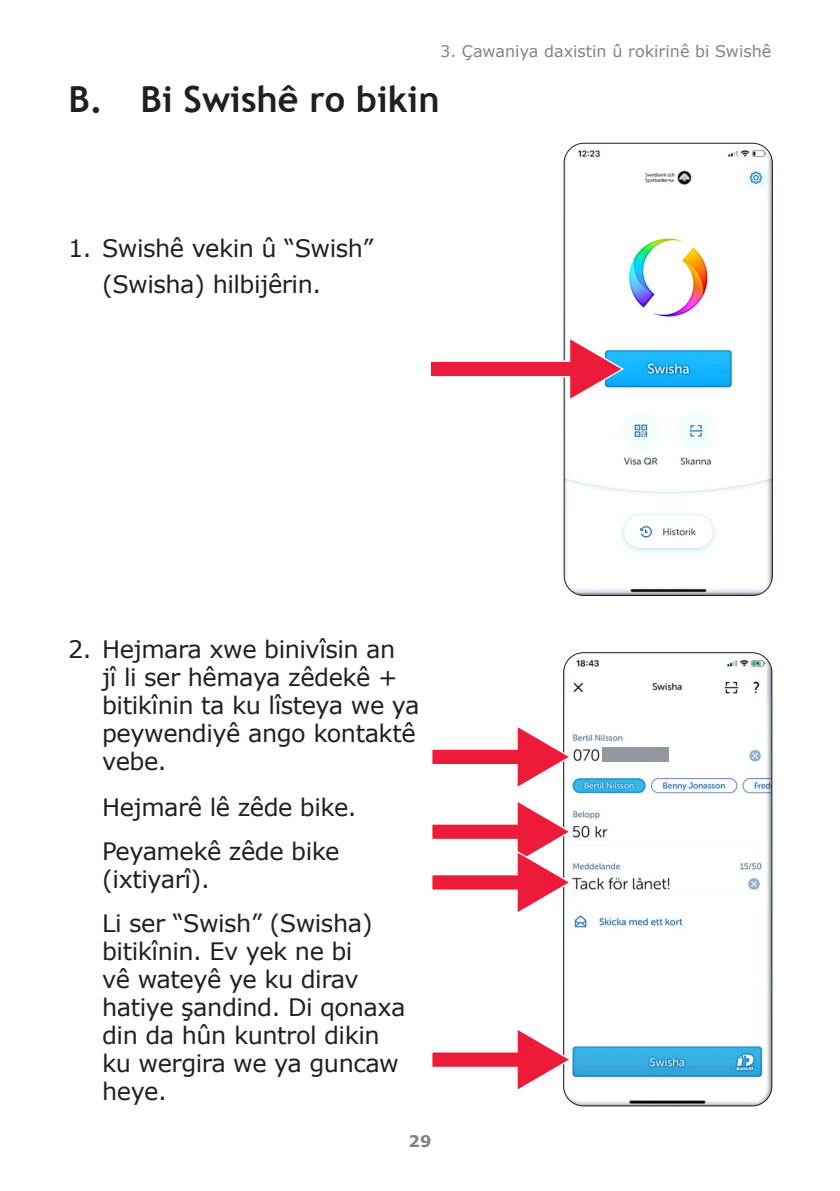
<style>
.page{position:relative;width:840px;height:1191px;background:#fff}
.page>*{position:absolute;margin:0;border:0;box-sizing:border-box;transform-origin:0 0}
.t1{font:700 36px "Trebuchet MS";color:#231f20}
.t2{font:24px/28px "Verdana";letter-spacing:-.02em;color:#231f20}
.t3{font:16px "Verdana";color:#808285}
.t4{font:700 16px "Verdana";color:#808285}
</style>
<div class="page">
<img style="left:565px;top:143px;width:207px;height:452px">
<div style="left:563px;top:143px;width:209px;height:453px;border:1px solid #231f20;border-radius:20px"></div>
<svg style="left:431px;top:336px;width:194px;height:66px"></svg>
<img style="left:565px;top:652px;width:206px;height:454px">
<div style="left:602px;top:747px;width:66px;height:15px;background:#93989e"></div>
<div style="left:563px;top:652px;width:209px;height:454px;border:1px solid #231f20;border-radius:20px"></div>
<svg style="left:432px;top:723px;width:140px;height:67px"></svg>
<svg style="left:432px;top:798px;width:140px;height:117px"></svg>
<svg style="left:432px;top:1026px;width:140px;height:67px"></svg>
<p class="t3" style="left:440px;top:40px;width:332px">3. Çawaniya daxistin û rokirinê bi Swishê</p>
<h1 class="t1" style="left:68px;top:76px;width:372px">B. Bi Swishê ro bikin</h1>
<p class="t2" style="left:102px;top:229px;width:273px;line-height:36px;text-indent:-34px">1. Swishê vekin û “Swish” (Swisha) hilbijêrin.</p>
<p class="t2" style="left:102px;top:635px;width:319px;text-indent:-34px">2. Hejmara xwe binivîsin an<br>jî li ser hêmaya zêdekê + bitikînin ta ku lîsteya we ya peywendiyê ango kontaktê vebe.</p>
<p class="t2" style="left:102px;top:785px;width:256px;line-height:43.8px">Hejmarê lê zêde bike.<br>Peyamekê zêde bike</p>
<p class="t2" style="left:102px;top:857px;width:272px;line-height:43.8px">(ixtiyarî).<br>Li ser “Swish” (Swisha)</p>
<p class="t2" style="left:102px;top:936px;width:305px">bitikînin. Ev yek ne bi<br>vê wateyê ye ku dirav hatiye şandind. Di qonaxa din da hûn kuntrol dikin ku wergira we ya guncaw heye.</p>
<p class="t4" style="left:408px;top:1129px;width:24px">29</p>
</div>
